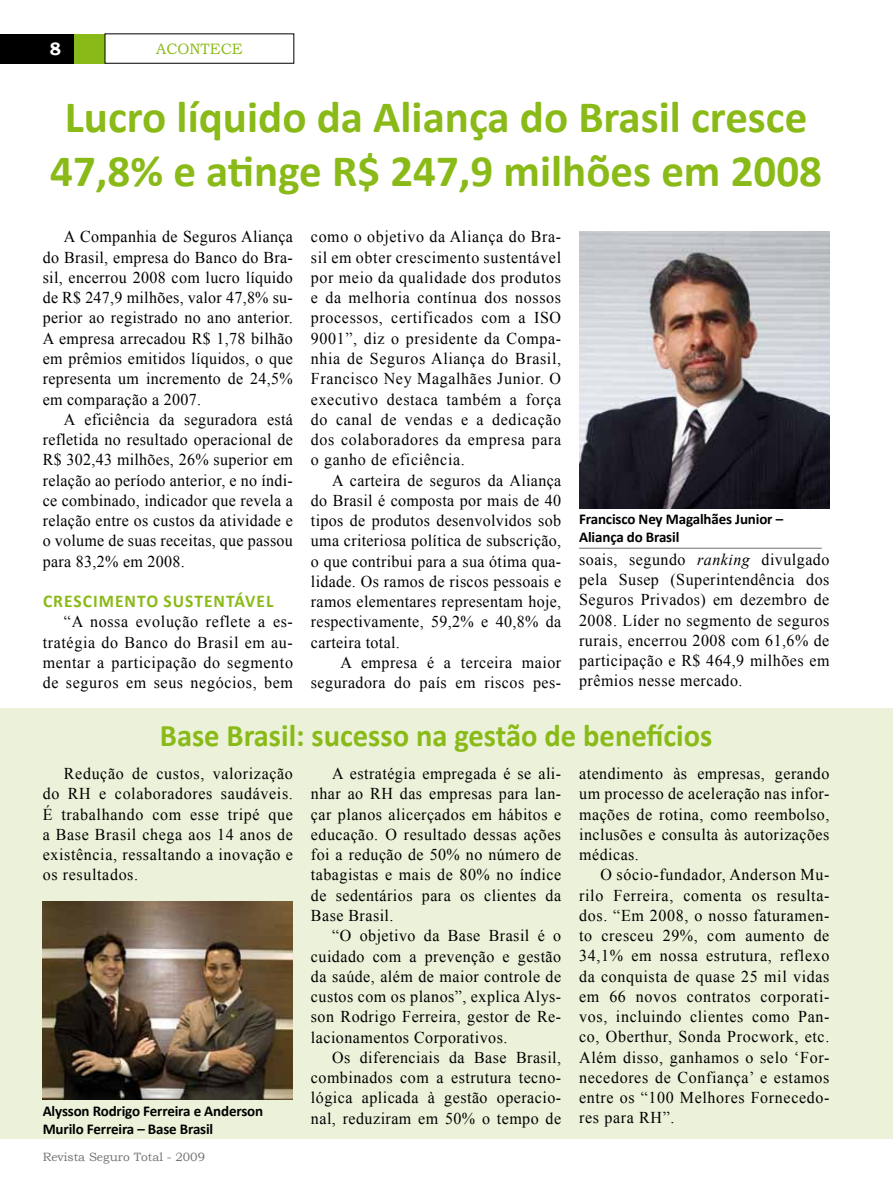
<style>
.page{position:relative;width:893px;height:1191px;background:#fff}
.page>*{position:absolute;margin:0;border:0;box-sizing:border-box;transform-origin:0 0}
.t1{font:700 45px/54px "Calibri";color:#89ba17;text-align:center}
.t2{font:700 31.5px "Calibri";color:#89ba17}
.t3{font:700 18px "Calibri";letter-spacing:.06em;color:#89ba17}
.t4{font:700 18px "Bookman Old Style";color:#fff}
.t5{font:16.5px/20.2px "Times New Roman";letter-spacing:.03em;color:#000;text-align:justify}
.t6{font:700 15px/18px "Calibri";letter-spacing:-.01em;color:#000}
.t7{font:15px "Bookman Old Style";color:#89ba17}
.t8{font:12px "Bookman Old Style";color:#707172}
.s1{font-style:italic}
</style>
<div class="page">
<div style="left:10px;top:34px;width:95px;height:29px;background:#89ba17"></div>
<div style="left:0;top:34px;width:74px;height:29px;background:#000"></div>
<div style="left:0;top:708px;width:893px;height:430px;background:#ebf2d9"></div>
<img style="left:579px;top:231px;width:250px;height:277px">
<img style="left:43px;top:902px;width:250px;height:197px">
<hr style="left:579px;top:548px;width:243px;height:1px;background:#707172">
<p class="t4" style="left:50px;top:36px;width:13px">8</p>
<p class="t7" style="left:156px;top:39px;width:88px">ACONTECE</p>
<h1 class="t1" style="left:50px;top:87px;width:773px">Lucro líquido da Aliança do Brasil cresce<br>47,8% e atinge R$ 247,9 milhões em 2008</h1>
<p class="t5" style="left:311px;top:226px;width:252px">como o objetivo da Aliança do Bra&shy;sil em obter crescimento sustentável por meio da qualidade dos produtos e da melhoria contínua dos nossos processos, certificados com a ISO 9001”, diz o presidente da Compa&shy;nhia de Seguros Aliança do Brasil, Francisco Ney Magalhães Junior. O executivo destaca também a força do canal de vendas e a dedicação dos colaboradores da empresa para o ganho de eficiência.</p>
<p class="t5" style="left:311px;top:469px;width:252px;text-indent:21px">A carteira de seguros da Aliança do Brasil é composta por mais de 40 tipos de produtos desenvolvidos sob uma criteriosa política de subscrição, o que contribui para a sua ótima qua&shy;lidade. Os ramos de riscos pessoais e ramos elementares representam hoje, respectivamente, 59,2% e 40,8% da carteira total.</p>
<p class="t5" style="left:311px;top:652px;width:252px;text-align:right">A empresa é a terceira maior seguradora do país em riscos pes-</p>
<p class="t5" style="left:43px;top:226px;width:252px;text-indent:21px">A Companhia de Seguros Aliança do Brasil, empresa do Banco do Bra&shy;sil, encerrou 2008 com lucro líquido de R$ 247,9 milhões, valor 47,8% su&shy;perior ao registrado no ano anterior.<br>A empresa arrecadou R$ 1,78 bilhão em prêmios emitidos líquidos, o que representa um incremento de 24,5% em comparação a 2007.</p>
<p class="t5" style="left:43px;top:409px;width:252px;text-indent:21px">A eficiência da seguradora está refletida no resultado operacional de R$ 302,43 milhões, 26% superior em relação ao período anterior, e no índi&shy;ce combinado, indicador que revela a relação entre os custos da atividade e o volume de suas receitas, que passou para 83,2% em 2008.</p>
<p class="t3" style="left:43px;top:590px;width:30px">Cresci</p>
<p class="t3" style="left:99px;top:590px;width:76px">mento suste</p>
<p class="t3" style="left:214px;top:590px;width:52px">ntável</p>
<p class="t5" style="left:43px;top:611px;width:252px;text-indent:21px">“A nossa evolução reflete a es&shy;tratégia do Banco do Brasil em au&shy;mentar a participação do segmento de seguros em seus negócios, bem</p>
<p class="t6" style="left:579px;top:510px;width:205px">Francisco Ney Magalhães Junior –<br>Aliança do Brasil</p>
<p class="t5" style="left:579px;top:549px;width:252px">soais, segundo <span class="s1">ranking</span> divulgado pela Susep (Superintendência dos Seguros Privados) em dezembro de 2008. Líder no segmento de seguros rurais, encerrou 2008 com 61,6% de participação e R$ 464,9 milhões em prêmios nesse mercado.</p>
<h2 class="t2" style="left:160px;top:716px;width:554px">Base Brasil: sucesso na gestão de benefícios</h2>
<p class="t5" style="left:311px;top:763px;width:252px;text-indent:21px">A estratégia empregada é se ali&shy;nhar ao RH das empresas para lan&shy;çar planos alicerçados em hábitos e educação. O resultado dessas ações foi a redução de 50% no número de tabagistas e mais de 80% no índice de sedentários para os clientes da Base Brasil.</p>
<p class="t5" style="left:311px;top:925px;width:252px;text-indent:21px">“O objetivo da Base Brasil é o cuidado com a prevenção e gestão da saúde, além de maior controle de custos com os planos”, explica Alys&shy;son Rodrigo Ferreira, gestor de Re&shy;lacionamentos Corporativos.</p>
<p class="t5" style="left:311px;top:1046px;width:252px;text-indent:21px">Os diferenciais da Base Brasil, combinados com a estrutura tecno&shy;lógica aplicada à gestão operacio&shy;nal, reduziram em 50% o tempo de</p>
<p class="t5" style="left:43px;top:763px;width:252px;text-indent:21px">Redução de custos, valorização do RH e colaboradores saudáveis.<br>É trabalhando com esse tripé que a Base Brasil chega aos 14 anos de existência, ressaltando a inovação e os resultados.</p>
<p class="t5" style="left:579px;top:763px;width:252px">atendimento às empresas, gerando um processo de aceleração nas infor&shy;mações de rotina, como reembolso, inclusões e consulta às autorizações médicas.</p>
<p class="t5" style="left:579px;top:864px;width:252px;text-indent:21px">O sócio-fundador, Anderson Mu&shy;rilo Ferreira, comenta os resulta&shy;dos. “Em 2008, o nosso faturamen&shy;to cresceu 29%, com aumento de 34,1% em nossa estrutura, reflexo da conquista de quase 25 mil vidas em 66 novos contratos corporati&shy;vos, incluindo clientes como Pan&shy;co, Oberthur, Sonda Procwork, etc.<br>Além disso, ganhamos o selo ‘For&shy;necedores de Confiança’ e estamos entre os “100 Melhores Fornecedo&shy;res para RH”.</p>
<p class="t6" style="left:43px;top:1101px;width:222px">Alysson Rodrigo Ferreira e Anderson<br>Murilo Ferreira – Base Brasil</p>
<p class="t8" style="left:43px;top:1149px;width:164px">Revista Seguro Total - 2009</p>
</div>
